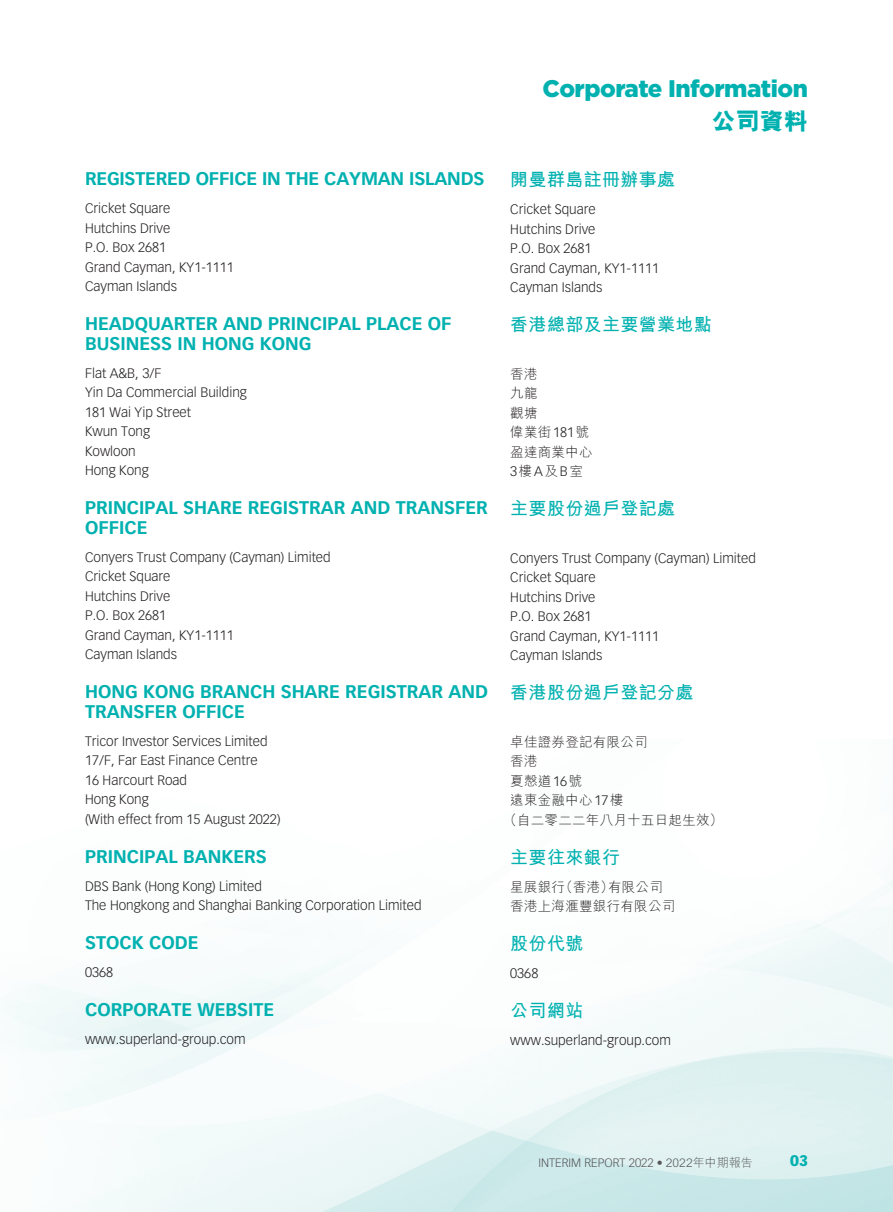
<style>
.page{position:relative;width:893px;height:1212px;background:#fff}
.page>*{position:absolute;margin:0;border:0;box-sizing:border-box;transform-origin:0 0}
.t1{font:900 24px "Gotham";letter-spacing:-.02em;color:#00b1b0}
.t2{font:800 24px "M Hei HK";color:#00b1b0}
._01_H1_E{font:700 18px/19.5px "Vectora LT Std";color:#00b1b0}
._001_H1_C{font:700 18px "M Hei HK";letter-spacing:.02em;color:#00b1b0}
.t3{font:900 15px "Vectora LT Std";color:#00b1b0}
._00_txt_E{font:300 13.5px "Vectora LT Std";color:#231f20}
._000_txt_C{font:300 13.5px "Vectora LT Std";color:#231f20}
._000_txt_C-2{font:300 13.5px "M Hei HK";letter-spacing:.02em;color:#231f20}
.t4{font:300 12px "Vectora LT Std";color:#57585a}
.s1{font-family:"Vectora LT Std"}
.s2{font-family:"M Hei HK"}
</style>
<div class="page">
<p class="_01_H1_E" style="left:85px;top:169px;width:401px">REGISTERED OFFICE IN THE CAYMAN ISLANDS</p>
<p class="_00_txt_E" style="left:85px;top:200px;width:87px">Cricket Square</p>
<p class="_00_txt_E" style="left:85px;top:220px;width:87px">Hutchins Drive</p>
<p class="_00_txt_E" style="left:85px;top:239px;width:83px">P.O. Box 2681</p>
<p class="_00_txt_E" style="left:85px;top:259px;width:150px">Grand Cayman, KY1-1111</p>
<p class="_00_txt_E" style="left:85px;top:278px;width:94px">Cayman Islands</p>
<p class="_01_H1_E" style="left:85px;top:314px;width:368px">HEADQUARTER AND PRINCIPAL PLACE OF<br>BUSINESS IN HONG KONG</p>
<p class="_00_txt_E" style="left:85px;top:365px;width:78px">Flat A&amp;B, 3/F</p>
<p class="_00_txt_E" style="left:85px;top:384px;width:163px">Yin Da Commercial Building</p>
<p class="_00_txt_E" style="left:85px;top:404px;width:108px">181 Wai Yip Street</p>
<p class="_00_txt_E" style="left:85px;top:423px;width:67px">Kwun Tong</p>
<p class="_00_txt_E" style="left:85px;top:443px;width:52px">Kowloon</p>
<p class="_00_txt_E" style="left:85px;top:462px;width:65px">Hong Kong</p>
<p class="_01_H1_E" style="left:85px;top:498px;width:404px">PRINCIPAL SHARE REGISTRAR AND TRANSFER<br>OFFICE</p>
<p class="_00_txt_E" style="left:85px;top:549px;width:247px">Conyers Trust Company (Cayman) Limited</p>
<p class="_00_txt_E" style="left:85px;top:568px;width:87px">Cricket Square</p>
<p class="_00_txt_E" style="left:85px;top:588px;width:87px">Hutchins Drive</p>
<p class="_00_txt_E" style="left:85px;top:607px;width:83px">P.O. Box 2681</p>
<p class="_00_txt_E" style="left:85px;top:627px;width:150px">Grand Cayman, KY1-1111</p>
<p class="_00_txt_E" style="left:85px;top:646px;width:94px">Cayman Islands</p>
<p class="_01_H1_E" style="left:85px;top:682px;width:404px">HONG KONG BRANCH SHARE REGISTRAR AND<br>TRANSFER OFFICE</p>
<p class="_00_txt_E" style="left:85px;top:733px;width:184px">Tricor Investor Services Limited</p>
<p class="_00_txt_E" style="left:85px;top:752px;width:174px">17/F, Far East Finance Centre</p>
<p class="_00_txt_E" style="left:85px;top:772px;width:104px">16 Harcourt Road</p>
<p class="_00_txt_E" style="left:85px;top:791px;width:65px">Hong Kong</p>
<p class="_00_txt_E" style="left:85px;top:811px;width:197px">(With effect from 15 August 2022)</p>
<p class="_01_H1_E" style="left:85px;top:846px;width:183px">PRINCIPAL BANKERS</p>
<p class="_00_txt_E" style="left:85px;top:878px;width:178px">DBS Bank (Hong Kong) Limited</p>
<p class="_00_txt_E" style="left:85px;top:897px;width:338px">The Hongkong and Shanghai Banking Corporation Limited</p>
<p class="_01_H1_E" style="left:85px;top:933px;width:115px">STOCK CODE</p>
<p class="_00_txt_E" style="left:85px;top:964px;width:30px">0368</p>
<p class="_01_H1_E" style="left:85px;top:1000px;width:190px">CORPORATE WEBSITE</p>
<p class="_00_txt_E" style="left:85px;top:1031px;width:162px">www.superland-group.com</p>
<p class="t1" style="left:543px;top:72px;width:267px">Corporate Information</p>
<p class="t2" style="left:712px;top:109px;width:97px">公司資料</p>
<p class="_001_H1_C" style="left:510px;top:166px;width:166px">開曼群島註冊辦事處</p>
<p class="_000_txt_C" style="left:510px;top:202px;width:87px">Cricket Square</p>
<p class="_000_txt_C" style="left:510px;top:221px;width:87px">Hutchins Drive</p>
<p class="_000_txt_C" style="left:510px;top:241px;width:83px">P.O. Box 2681</p>
<p class="_000_txt_C" style="left:510px;top:260px;width:150px">Grand Cayman, KY1-1111</p>
<p class="_000_txt_C" style="left:510px;top:280px;width:94px">Cayman Islands</p>
<p class="_001_H1_C" style="left:510px;top:311px;width:203px">香港總部及主要營業地點</p>
<p class="_000_txt_C-2" style="left:510px;top:367px;width:29px">香港</p>
<p class="_000_txt_C-2" style="left:510px;top:386px;width:29px">九龍</p>
<p class="_000_txt_C-2" style="left:510px;top:406px;width:29px">觀塘</p>
<p class="_000_txt_C-2" style="left:510px;top:425px;width:80px">偉業街<span class="s1">181</span>號</p>
<p class="_000_txt_C-2" style="left:510px;top:445px;width:84px">盈達商業中心</p>
<p class="_000_txt_C" style="left:510px;top:464px;width:74px">3<span class="s2">樓</span>A<span class="s2">及</span>B<span class="s2">室</span></p>
<p class="_001_H1_C" style="left:510px;top:495px;width:166px">主要股份過戶登記處</p>
<p class="_000_txt_C" style="left:510px;top:550px;width:247px">Conyers Trust Company (Cayman) Limited</p>
<p class="_000_txt_C" style="left:510px;top:570px;width:87px">Cricket Square</p>
<p class="_000_txt_C" style="left:510px;top:589px;width:87px">Hutchins Drive</p>
<p class="_000_txt_C" style="left:510px;top:609px;width:83px">P.O. Box 2681</p>
<p class="_000_txt_C" style="left:510px;top:628px;width:150px">Grand Cayman, KY1-1111</p>
<p class="_000_txt_C" style="left:510px;top:648px;width:94px">Cayman Islands</p>
<p class="_001_H1_C" style="left:510px;top:679px;width:185px">香港股份過戶登記分處</p>
<p class="_000_txt_C-2" style="left:510px;top:735px;width:139px">卓佳證券登記有限公司</p>
<p class="_000_txt_C-2" style="left:510px;top:754px;width:29px">香港</p>
<p class="_000_txt_C-2" style="left:510px;top:774px;width:73px">夏愨道<span class="s1">16</span>號</p>
<p class="_000_txt_C-2" style="left:510px;top:793px;width:115px">遠東金融中心<span class="s1">17</span>樓</p>
<p class="_000_txt_C-2" style="left:503px;top:813px;width:221px">（自二零二二年八月十五日起生效）</p>
<p class="_001_H1_C" style="left:510px;top:844px;width:111px">主要往來銀行</p>
<p class="_000_txt_C-2" style="left:510px;top:880px;width:154px">星展銀行（香港）有限公司</p>
<p class="_000_txt_C-2" style="left:510px;top:899px;width:166px">香港上海滙豐銀行有限公司</p>
<p class="_001_H1_C" style="left:510px;top:930px;width:75px">股份代號</p>
<p class="_000_txt_C" style="left:510px;top:966px;width:30px">0368</p>
<p class="_001_H1_C" style="left:510px;top:997px;width:75px">公司網站</p>
<p class="_000_txt_C" style="left:510px;top:1033px;width:162px">www.superland-group.com</p>
<p class="t4" style="left:539px;top:1155px;width:216px">INTERIM REPORT 2022 • <span class="s2">2022年中期報告</span></p>
<p class="t3" style="left:790px;top:1151px;width:19px">03</p>
</div>
